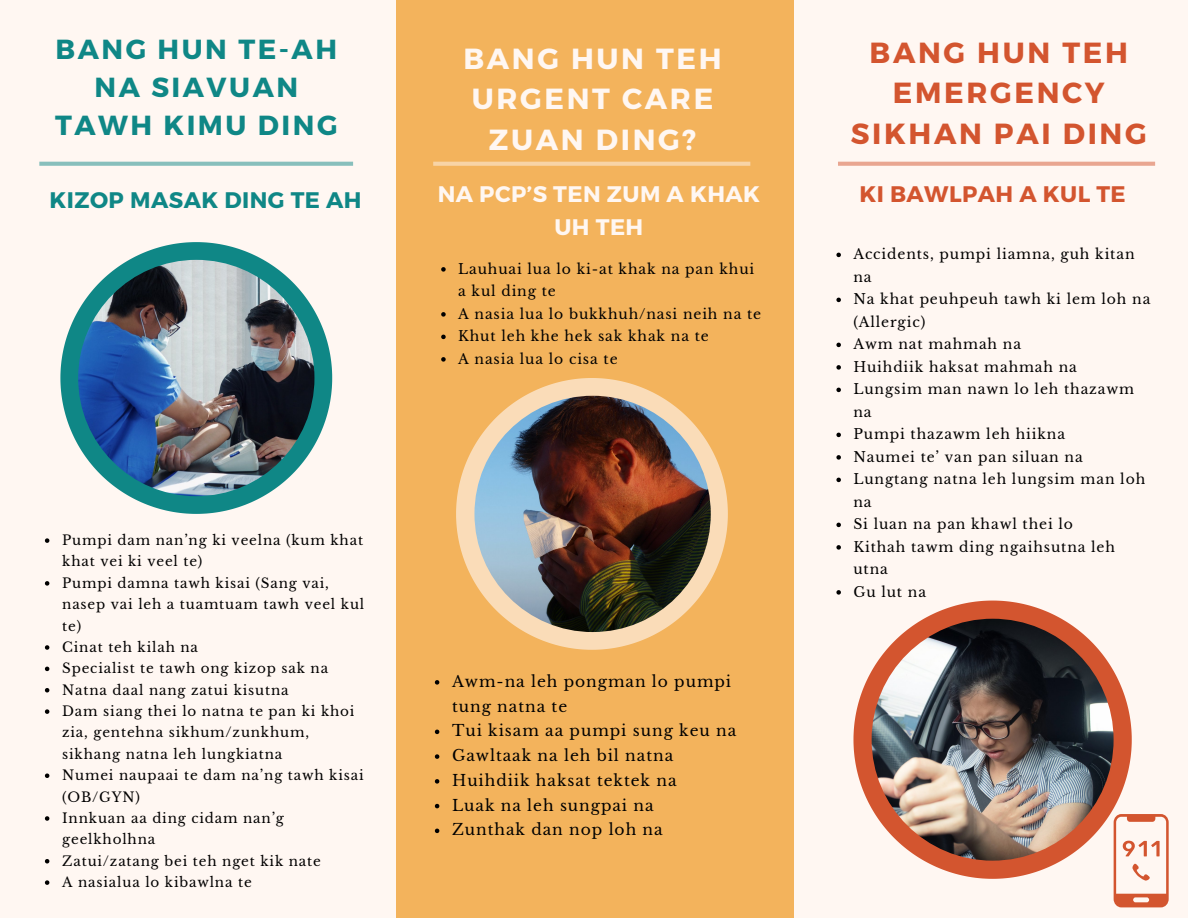
<style>
.page{position:relative;width:1188px;height:918px;background:#fff7f2}
.page>*{position:absolute;margin:0;border:0;box-sizing:border-box;transform-origin:0 0}
.t1{font:700 29.1px/40.5px "Montserrat";letter-spacing:.09em;color:#d3552f;text-align:center}
.t2{font:700 29.1px/40.5px "Montserrat";letter-spacing:.09em;color:#fff7f2;text-align:center}
.t3{font:700 27.6px/38.2px "Montserrat";letter-spacing:.09em;color:#0f8786;text-align:center}
.t4{font:700 22.5px/32.7px "Montserrat";letter-spacing:.02em;color:#fff7f2;text-align:center}
.t5{font:700 22.5px "Montserrat";letter-spacing:.02em;color:#0f8786}
.t6{font:700 22.5px "Montserrat";letter-spacing:.02em;color:#d3552f}
.t7{font:15.45px/24.8px "Libre Baskerville";letter-spacing:.06em;color:#000}
.t8{font:13.95px/22.5px "Libre Baskerville";letter-spacing:.06em;color:#000}
.t9{font:13.5px/21.3px "Libre Baskerville";letter-spacing:.06em;color:#000}
</style>
<div class="page">
<div style="left:396px;top:0;width:397px;height:918px;background:#f3b35c"></div>
<svg style="left:39px;top:162px;width:314px;height:4px"></svg>
<svg style="left:838px;top:162px;width:317px;height:4px"></svg>
<svg style="left:60px;top:242px;width:272px;height:272px"></svg>
<img style="left:78px;top:260px;width:236px;height:236px;border-radius:50%">
<svg style="left:456px;top:378px;width:272px;height:272px"></svg>
<img style="left:474px;top:396px;width:237px;height:236px;border-radius:50%">
<svg style="left:853px;top:601px;width:279px;height:278px"></svg>
<img style="left:872px;top:619px;width:242px;height:242px;border-radius:50%">
<svg style="left:433px;top:162px;width:317px;height:4px"></svg>
<svg style="left:1114px;top:814px;width:55px;height:93px"></svg>
<svg style="left:836px;top:253px;width:5px;height:4px"></svg>
<svg style="left:836px;top:298px;width:5px;height:4px"></svg>
<svg style="left:836px;top:343px;width:5px;height:4px"></svg>
<svg style="left:836px;top:365px;width:5px;height:5px"></svg>
<svg style="left:836px;top:388px;width:5px;height:4px"></svg>
<svg style="left:836px;top:433px;width:5px;height:4px"></svg>
<svg style="left:836px;top:455px;width:5px;height:5px"></svg>
<svg style="left:836px;top:478px;width:5px;height:4px"></svg>
<svg style="left:836px;top:523px;width:5px;height:4px"></svg>
<svg style="left:836px;top:545px;width:5px;height:5px"></svg>
<svg style="left:836px;top:590px;width:5px;height:5px"></svg>
<svg style="left:441px;top:267px;width:5px;height:5px"></svg>
<svg style="left:441px;top:312px;width:5px;height:5px"></svg>
<svg style="left:441px;top:335px;width:5px;height:4px"></svg>
<svg style="left:441px;top:357px;width:5px;height:5px"></svg>
<svg style="left:45px;top:538px;width:4px;height:5px"></svg>
<svg style="left:45px;top:581px;width:4px;height:5px"></svg>
<svg style="left:45px;top:645px;width:4px;height:5px"></svg>
<svg style="left:45px;top:667px;width:4px;height:4px"></svg>
<svg style="left:45px;top:688px;width:4px;height:4px"></svg>
<svg style="left:45px;top:709px;width:4px;height:5px"></svg>
<svg style="left:45px;top:773px;width:4px;height:5px"></svg>
<svg style="left:45px;top:816px;width:4px;height:5px"></svg>
<svg style="left:45px;top:859px;width:4px;height:4px"></svg>
<svg style="left:45px;top:880px;width:4px;height:5px"></svg>
<svg style="left:435px;top:680px;width:4px;height:5px"></svg>
<svg style="left:435px;top:730px;width:4px;height:4px"></svg>
<svg style="left:435px;top:754px;width:4px;height:5px"></svg>
<svg style="left:435px;top:779px;width:4px;height:5px"></svg>
<svg style="left:435px;top:804px;width:4px;height:4px"></svg>
<svg style="left:435px;top:829px;width:4px;height:4px"></svg>
<p class="t3" style="left:55px;top:28px;width:284px">BANG HUN TE-AH<br>NA SIAVUAN<br>TAWH KIMU DING</p>
<p class="t2" style="left:463px;top:37px;width:260px">BANG HUN TEH<br>URGENT CARE<br>ZUAN DING?</p>
<p class="t1" style="left:851px;top:30px;width:297px">BANG HUN TEH<br>EMERGENCY<br>SIKHAN PAI DING</p>
<p class="t5" style="left:50px;top:185px;width:314px">KIZOP MASAK DING TE AH</p>
<p class="t9" style="left:62px;top:530px;width:302px">Pumpi dam nan’ng ki veelna (kum khat khat vei ki veel te)</p>
<p class="t9" style="left:62px;top:572px;width:304px">Pumpi damna tawh kisai (Sang vai, nasep vai leh a tuamtuam tawh veel kul te)</p>
<p class="t9" style="left:62px;top:637px;width:137px">Cinat teh kilah na</p>
<p class="t9" style="left:62px;top:658px;width:267px">Specialist te tawh ong kizop sak na</p>
<p class="t9" style="left:62px;top:679px;width:228px">Natna daal nang zatui kisutna</p>
<p class="t9" style="left:62px;top:701px;width:294px">Dam siang thei lo natna te pan ki khoi zia, gentehna sikhum/zunkhum, sikhang natna leh lungkiatna</p>
<p class="t9" style="left:62px;top:765px;width:303px">Numei naupaai te dam na’ng tawh kisai (OB/GYN)</p>
<p class="t9" style="left:62px;top:808px;width:223px">Innkuan aa ding cidam nan’g geelkholhna</p>
<p class="t9" style="left:62px;top:850px;width:260px">Zatui/zatang bei teh nget kik nate</p>
<p class="t9" style="left:62px;top:872px;width:191px">A nasialua lo kibawlna te</p>
<p class="t4" style="left:438px;top:177px;width:324px">NA PCP’S TEN ZUM A KHAK<br>UH TEH</p>
<p class="t8" style="left:458px;top:258px;width:298px">Lauhuai lua lo ki-at khak na pan khui a kul ding te</p>
<p class="t8" style="left:458px;top:303px;width:305px">A nasia lua lo bukkhuh/nasi neih na te</p>
<p class="t8" style="left:458px;top:325px;width:252px">Khut leh khe hek sak khak na te</p>
<p class="t8" style="left:458px;top:348px;width:161px">A nasia lua lo cisa te</p>
<p class="t7" style="left:452px;top:669px;width:281px">Awm-na leh pongman lo pumpi tung natna te</p>
<p class="t7" style="left:452px;top:719px;width:286px">Tui kisam aa pumpi sung keu na</p>
<p class="t7" style="left:452px;top:743px;width:223px">Gawltaak na leh bil natna</p>
<p class="t7" style="left:452px;top:768px;width:226px">Huihdiik haksat tektek na</p>
<p class="t7" style="left:452px;top:793px;width:203px">Luak na leh sungpai na</p>
<p class="t7" style="left:452px;top:818px;width:212px">Zunthak dan nop loh na</p>
<p class="t6" style="left:859px;top:180px;width:268px">KI BAWLPAH A KUL TE</p>
<p class="t8" style="left:853px;top:243px;width:283px">Accidents, pumpi liamna, guh kitan na</p>
<p class="t8" style="left:853px;top:288px;width:299px">Na khat peuhpeuh tawh ki lem loh na (Allergic)</p>
<p class="t8" style="left:853px;top:333px;width:169px">Awm nat mahmah na</p>
<p class="t8" style="left:853px;top:356px;width:225px">Huihdiik haksat mahmah na</p>
<p class="t8" style="left:853px;top:378px;width:282px">Lungsim man nawn lo leh thazawm na</p>
<p class="t8" style="left:853px;top:423px;width:213px">Pumpi thazawm leh hiikna</p>
<p class="t8" style="left:853px;top:446px;width:231px">Naumei te’ van pan siluan na</p>
<p class="t8" style="left:853px;top:468px;width:293px">Lungtang natna leh lungsim man loh na</p>
<p class="t8" style="left:853px;top:513px;width:221px">Si luan na pan khawl thei lo</p>
<p class="t8" style="left:853px;top:536px;width:263px">Kithah tawm ding ngaihsutna leh utna</p>
<p class="t8" style="left:853px;top:581px;width:74px">Gu lut na</p>
</div>
